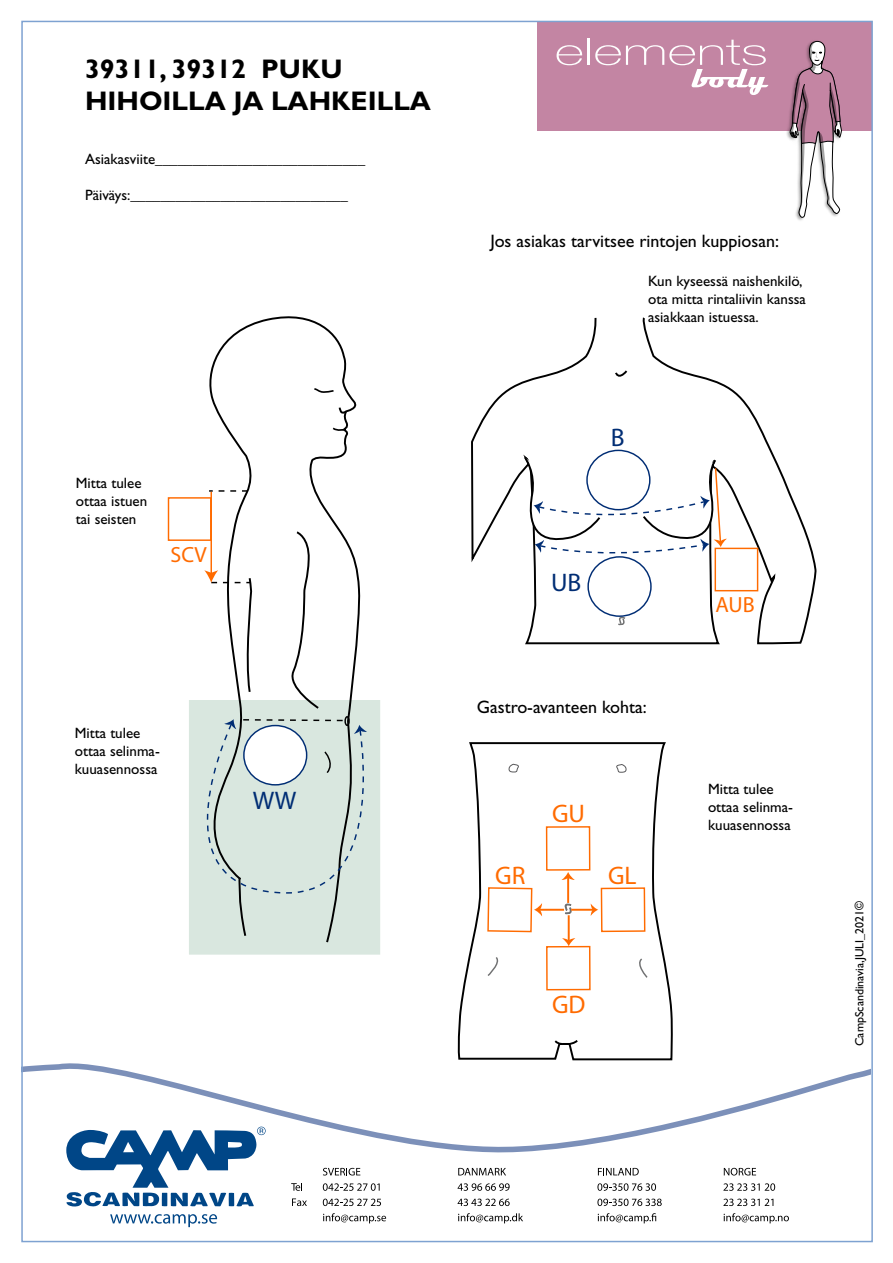
<style>
.page{position:relative;width:893px;height:1263px;background:#fff}
.page>*{position:absolute;margin:0;border:0;box-sizing:border-box;transform-origin:0 0}
.t1{font:700 27px/32.4px "Gill Sans Std";color:#000}
.t2{font:25.5px "Myriad Pro";color:#ff6b00}
.t3{font:25.5px "Myriad Pro";color:#002d74}
.t4{font:22.05px "Myriad Pro";color:#ff6b00}
.t5{font:18px "Gill Sans Std";color:#000}
.t6{font:15px/18px "Gill Sans Std";color:#000}
.t7{font:12px "Gill Sans Std";color:#000}
</style>
<div class="page">
<svg style="left:24px;top:1063px;width:846px;height:90px"></svg>
<svg style="left:110px;top:1214px;width:107px;height:13px"></svg>
<svg style="left:323px;top:1168px;width:37px;height:7px"></svg>
<svg style="left:323px;top:1183px;width:57px;height:8px"></svg>
<svg style="left:323px;top:1198px;width:58px;height:8px"></svg>
<svg style="left:323px;top:1213px;width:63px;height:10px"></svg>
<svg style="left:458px;top:1168px;width:48px;height:7px"></svg>
<svg style="left:458px;top:1183px;width:52px;height:8px"></svg>
<svg style="left:458px;top:1198px;width:52px;height:8px"></svg>
<svg style="left:458px;top:1213px;width:65px;height:10px"></svg>
<svg style="left:598px;top:1168px;width:41px;height:7px"></svg>
<svg style="left:597px;top:1183px;width:59px;height:8px"></svg>
<svg style="left:597px;top:1198px;width:65px;height:8px"></svg>
<svg style="left:598px;top:1213px;width:58px;height:10px"></svg>
<svg style="left:724px;top:1168px;width:32px;height:7px"></svg>
<svg style="left:723px;top:1183px;width:52px;height:8px"></svg>
<svg style="left:723px;top:1198px;width:50px;height:8px"></svg>
<svg style="left:724px;top:1213px;width:65px;height:10px"></svg>
<svg style="left:291px;top:1183px;width:11px;height:8px"></svg>
<svg style="left:292px;top:1198px;width:15px;height:8px"></svg>
<svg style="left:66px;top:1127px;width:200px;height:80px"></svg>
<div style="left:538px;top:21px;width:334px;height:109px;background:#c385a3"></div>
<svg style="left:556px;top:45px;width:26px;height:20px"></svg>
<hr style="left:588px;top:38px;width:2px;height:27px;background:#fff">
<svg style="left:595px;top:40px;width:173px;height:55px"></svg>
<img style="left:784px;top:40px;width:60px;height:181px">
<svg style="left:790px;top:41px;width:52px;height:177px"></svg>
<div style="left:190px;top:700px;width:189px;height:254px;background:#d9e7df"></div>
<svg style="left:209px;top:316px;width:148px;height:93px"></svg>
<svg style="left:167px;top:409px;width:213px;height:535px"></svg>
<svg style="left:312px;top:387px;width:23px;height:7px"></svg>
<svg style="left:471px;top:317px;width:346px;height:328px"></svg>
<svg style="left:616px;top:616px;width:11px;height:10px"></svg>
<svg style="left:614px;top:368px;width:15px;height:12px"></svg>
<svg style="left:523px;top:455px;width:204px;height:105px"></svg>
<div style="left:588px;top:557px;width:63px;height:59px;background:#fff;border-radius:50%"></div>
<div style="left:587px;top:556px;width:65px;height:61px;border:1px solid #002d74;border-radius:50%"></div>
<div style="left:715px;top:548px;width:43px;height:43px;background:#fff"></div>
<div style="left:715px;top:548px;width:43px;height:43px;border:1px solid #ff6b00"></div>
<div style="left:587px;top:450px;width:63px;height:60px;background:#fff;border-radius:50%"></div>
<div style="left:586px;top:450px;width:64px;height:60px;border:1px solid #002d74;border-radius:50%"></div>
<svg style="left:457px;top:742px;width:216px;height:319px"></svg>
<svg style="left:562px;top:902px;width:12px;height:13px"></svg>
<svg style="left:509px;top:764px;width:11px;height:8px"></svg>
<svg style="left:615px;top:764px;width:12px;height:9px"></svg>
<svg style="left:487px;top:955px;width:14px;height:22px"></svg>
<svg style="left:635px;top:957px;width:13px;height:22px"></svg>
<svg style="left:552px;top:1038px;width:28px;height:8px"></svg>
<hr style="left:539px;top:909px;width:25px;height:2px;background:#ff6b00">
<hr style="left:567px;top:877px;width:2px;height:26px;background:#ff6b00">
<svg style="left:561px;top:872px;width:14px;height:8px"></svg>
<div style="left:547px;top:827px;width:43px;height:43px;background:#fff"></div>
<div style="left:546px;top:826px;width:44px;height:45px;border:1px solid #ff6b00"></div>
<div style="left:601px;top:888px;width:44px;height:43px;background:#fff"></div>
<div style="left:601px;top:887px;width:44px;height:45px;border:1px solid #ff6b00"></div>
<svg style="left:487px;top:886px;width:55px;height:47px"></svg>
<hr style="left:571px;top:909px;width:22px;height:2px;background:#ff6b00">
<svg style="left:591px;top:903px;width:7px;height:13px"></svg>
<hr style="left:568px;top:915px;width:2px;height:26px;background:#ff6b00">
<svg style="left:562px;top:938px;width:13px;height:8px"></svg>
<div style="left:547px;top:946px;width:43px;height:44px;background:#fff"></div>
<div style="left:546px;top:946px;width:45px;height:44px;border:1px solid #ff6b00"></div>
<h1 class="t1" style="left:85px;top:53px;width:348px">39311, 39312 PUKU<br>HIHOILLA JA LAHKEILLA</h1>
<p class="t6" style="left:85px;top:150px;width:282px">Asiakasviite____________________________</p>
<p class="t6" style="left:85px;top:186px;width:264px">Päiväys:_____________________________</p>
<p class="t6" style="left:76px;top:474px;width:73px">Mitta tulee ottaa istuen tai seisten</p>
<h3 class="t4" style="left:171px;top:541px;width:38px">SCV</h3>
<p class="t6" style="left:75px;top:724px;width:87px">Mitta tulee ottaa selinma&shy;kuuasennossa</p>
<h2 class="t3" style="left:253px;top:785px;width:45px">WW</h2>
<p class="t5" style="left:491px;top:231px;width:290px">Jos asiakas tarvitsee rintojen kuppiosan:</p>
<p class="t6" style="left:648px;top:272px;width:159px">Kun kyseessä naishenkilö, ota mitta rintaliivin kanssa asiakkaan istuessa.</p>
<h2 class="t3" style="left:611px;top:421px;width:15px">B</h2>
<h2 class="t3" style="left:551px;top:566px;width:32px">UB</h2>
<h3 class="t4" style="left:716px;top:590px;width:41px">AUB</h3>
<p class="t5" style="left:477px;top:697px;width:171px">Gastro-avanteen kohta:</p>
<h2 class="t2" style="left:552px;top:798px;width:34px">GU</h2>
<h2 class="t2" style="left:495px;top:860px;width:32px">GR</h2>
<h2 class="t2" style="left:608px;top:860px;width:30px">GL</h2>
<h2 class="t2" style="left:552px;top:988px;width:35px">GD</h2>
<p class="t6" style="left:708px;top:780px;width:87px">Mitta tulee ottaa selinma&shy;kuuasennossa</p>
<p class="t7" style="left:852px;top:1046px;width:147px;rotate:-90deg">CampScandinavia,JULI_2021©</p>
</div>
